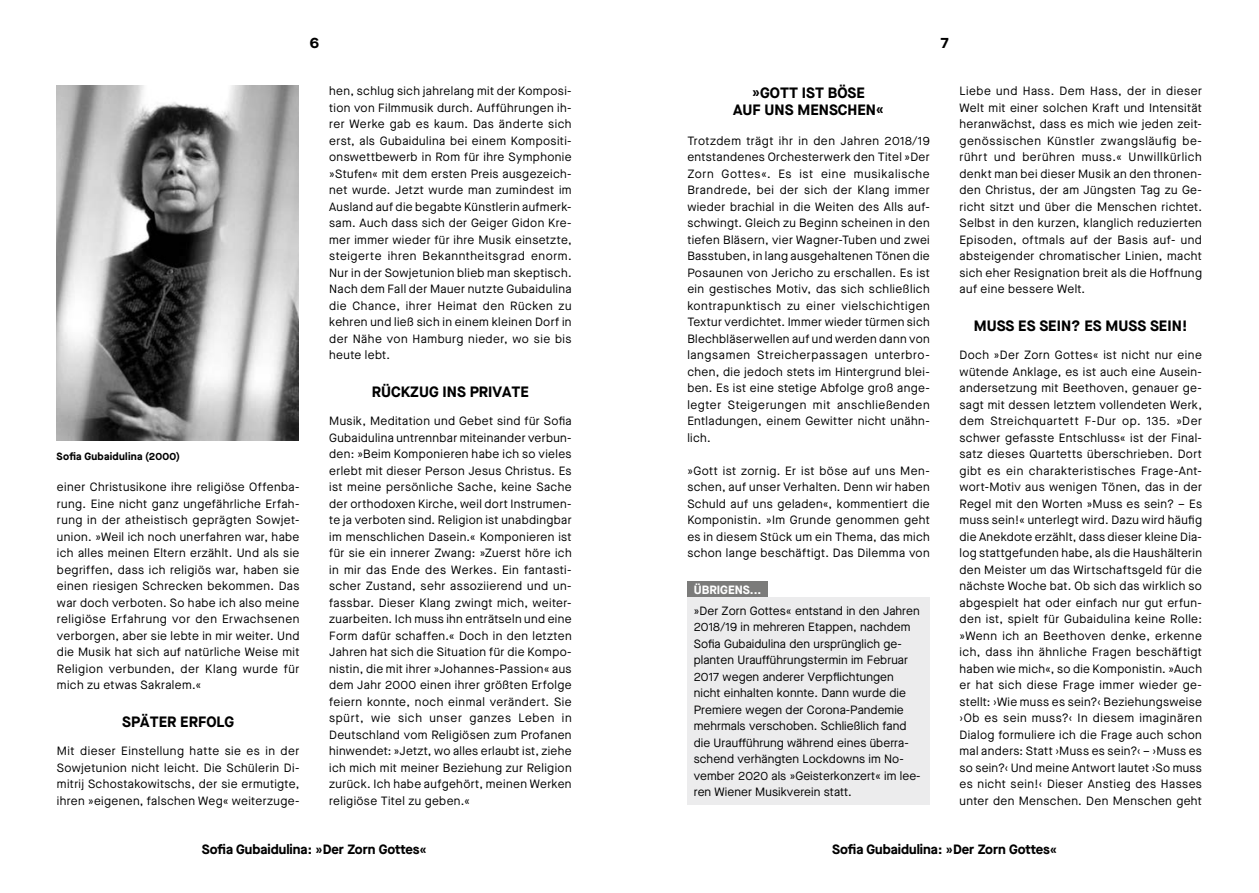
<style>
.page{position:relative;width:1259px;height:893px;background:#fff}
.page>*{position:absolute;margin:0;border:0;box-sizing:border-box;transform-origin:0 0}
.t1{font:700 15px/16.5px "Maison Neue";color:#000;text-align:center}
.t2{font:700 13.5px "Maison Neue";color:#000}
.t3{font:12px/16.5px "Maison Neue";letter-spacing:.015em;color:#000;text-align:justify}
.t4{font:700 12px "Maison Neue";color:#fff}
.t5{font:700 10.5px "Maison Neue";letter-spacing:.025em;color:#000}
</style>
<div class="page">
<img style="left:57px;top:85px;width:241px;height:356px">
<div style="left:687px;top:597px;width:242px;height:208px;background:#ececed"></div>
<div style="left:687px;top:581px;width:81px;height:16px;background:#7b7b7a"></div>
<p class="t1" style="left:310px;top:34px;width:11px">6</p>
<p class="t1" style="left:940px;top:34px;width:9px">7</p>
<p class="t5" style="left:57px;top:449px;width:125px">Sofia Gubaidulina (2000)</p>
<p class="t3" style="left:57px;top:479px;width:244px">einer Christusikone ihre religiöse Offenba&shy;rung. Eine nicht ganz ungefährliche Erfah&shy;rung in der atheistisch geprägten Sowjet&shy;union. »Weil ich noch unerfahren war, habe ich alles meinen Eltern erzählt. Und als sie begriffen, dass ich religiös war, haben sie einen riesigen Schrecken bekommen. Das war doch verboten. So habe ich also meine religiöse Erfahrung vor den Erwachsenen verborgen, aber sie lebte in mir weiter. Und die Musik hat sich auf natürliche Weise mit Religion verbunden, der Klang wurde für mich zu etwas Sakralem.«</p>
<p class="t1" style="left:122px;top:713px;width:114px">SPÄTER ERFOLG</p>
<p class="t3" style="left:57px;top:743px;width:244px">Mit dieser Einstellung hatte sie es in der Sowjetunion nicht leicht. Die Schülerin Di&shy;mitrij Schostakowitschs, der sie ermutigte, ihren »eigenen, falschen Weg« weiterzuge-</p>
<p class="t3" style="left:329px;top:83px;width:244px">hen, schlug sich jahrelang mit der Komposi&shy;tion von Filmmusik durch. Aufführungen ih&shy;rer Werke gab es kaum. Das änderte sich erst, als Gubaidulina bei einem Kompositi&shy;onswettbewerb in Rom für ihre Symphonie »Stufen« mit dem ersten Preis ausgezeich&shy;net wurde. Jetzt wurde man zumindest im Ausland auf die begabte Künstlerin aufmerk&shy;sam. Auch dass sich der Geiger Gidon Kre&shy;mer immer wieder für ihre Musik einsetzte, steigerte ihren Bekanntheitsgrad enorm.<br>Nur in der Sowjetunion blieb man skeptisch.<br>Nach dem Fall der Mauer nutzte Gubaidulina die Chance, ihrer Heimat den Rücken zu kehren und ließ sich in einem kleinen Dorf in der Nähe von Hamburg nieder, wo sie bis heute lebt.</p>
<p class="t1" style="left:372px;top:383px;width:159px">RÜCKZUG INS PRIVATE</p>
<p class="t3" style="left:329px;top:413px;width:244px">Musik, Meditation und Gebet sind für Sofia Gubaidulina untrennbar miteinander verbun&shy;den: »Beim Komponieren habe ich so vieles erlebt mit dieser Person Jesus Christus. Es ist meine persönliche Sache, keine Sache der orthodoxen Kirche, weil dort Instrumen&shy;te ja verboten sind. Religion ist unabdingbar im menschlichen Dasein.« Komponieren ist für sie ein innerer Zwang: »Zuerst höre ich in mir das Ende des Werkes. Ein fantasti&shy;scher Zustand, sehr assoziierend und un&shy;fassbar. Dieser Klang zwingt mich, weiter&shy;zuarbeiten. Ich muss ihn enträtseln und eine Form dafür schaffen.« Doch in den letzten Jahren hat sich die Situation für die Kompo&shy;nistin, die mit ihrer »Johannes-Passion« aus dem Jahr 2000 einen ihrer größten Erfolge feiern konnte, noch einmal verändert. Sie spürt, wie sich unser ganzes Leben in Deutschland vom Religiösen zum Profanen hinwendet: »Jetzt, wo alles erlaubt ist, ziehe ich mich mit meiner Beziehung zur Religion zurück. Ich habe aufgehört, meinen Werken religiöse Titel zu geben.«</p>
<p class="t1" style="left:733px;top:84px;width:152px">»GOTT IST BÖSE<br>AUF UNS MENSCHEN«</p>
<p class="t3" style="left:687px;top:132px;width:244px">Trotzdem trägt ihr in den Jahren 2018/19 entstandenes Orchesterwerk den Titel »Der Zorn Gottes«. Es ist eine musikalische Brandrede, bei der sich der Klang immer wieder brachial in die Weiten des Alls auf&shy;schwingt. Gleich zu Beginn scheinen in den tiefen Bläsern, vier Wagner-Tuben und zwei Basstuben, in lang ausgehaltenen Tönen die Posaunen von Jericho zu erschallen. Es ist ein gestisches Motiv, das sich schließlich kontrapunktisch zu einer vielschichtigen Textur verdichtet. Immer wieder türmen sich Blechbläserwellen auf und werden dann von langsamen Streicherpassagen unterbro&shy;chen, die jedoch stets im Hintergrund blei&shy;ben. Es ist eine stetige Abfolge groß ange&shy;legter Steigerungen mit anschließenden Entladungen, einem Gewitter nicht unähn&shy;lich.</p>
<p class="t3" style="left:687px;top:462px;width:244px">»Gott ist zornig. Er ist böse auf uns Men&shy;schen, auf unser Verhalten. Denn wir haben Schuld auf uns geladen«, kommentiert die Komponistin. »Im Grunde genommen geht es in diesem Stück um ein Thema, das mich schon lange beschäftigt. Das Dilemma von</p>
<p class="t4" style="left:693px;top:581px;width:69px">ÜBRIGENS...</p>
<p class="t3" style="left:693px;top:602px;width:228px;text-align:left">»Der Zorn Gottes« entstand in den Jahren 2018/19 in mehreren Etappen, nachdem Sofia Gubaidulina den ursprünglich ge&shy;planten Uraufführungstermin im Februar 2017 wegen anderer Verpflichtungen nicht einhalten konnte. Dann wurde die Premiere wegen der Corona-Pandemie mehrmals verschoben. Schließlich fand die Uraufführung während eines überra&shy;schend verhängten Lockdowns im No&shy;vember 2020 als »Geisterkonzert« im lee&shy;ren Wiener Musikverein statt.</p>
<p class="t3" style="left:959px;top:83px;width:244px">Liebe und Hass. Dem Hass, der in dieser Welt mit einer solchen Kraft und Intensität heranwächst, dass es mich wie jeden zeit&shy;genössischen Künstler zwangsläufig be&shy;rührt und berühren muss.« Unwillkürlich denkt man bei dieser Musik an den thronen&shy;den Christus, der am Jüngsten Tag zu Ge&shy;richt sitzt und über die Menschen richtet.<br>Selbst in den kurzen, klanglich reduzierten Episoden, oftmals auf der Basis auf- und absteigender chromatischer Linien, macht sich eher Resignation breit als die Hoffnung auf eine bessere Welt.</p>
<p class="t1" style="left:973px;top:317px;width:215px">MUSS ES SEIN? ES MUSS SEIN!</p>
<p class="t3" style="left:959px;top:347px;width:244px">Doch »Der Zorn Gottes« ist nicht nur eine wütende Anklage, es ist auch eine Ausein&shy;andersetzung mit Beethoven, genauer ge&shy;sagt mit dessen letztem vollendeten Werk, dem Streichquartett F-Dur op. 135. »Der schwer gefasste Entschluss« ist der Final&shy;satz dieses Quartetts überschrieben. Dort gibt es ein charakteristisches Frage-Ant&shy;wort-Motiv aus wenigen Tönen, das in der Regel mit den Worten »Muss es sein? – Es muss sein!« unterlegt wird. Dazu wird häufig die Anekdote erzählt, dass dieser kleine Dia&shy;log stattgefunden habe, als die Haushälterin den Meister um das Wirtschaftsgeld für die nächste Woche bat. Ob sich das wirklich so abgespielt hat oder einfach nur gut erfun&shy;den ist, spielt für Gubaidulina keine Rolle: »Wenn ich an Beethoven denke, erkenne ich, dass ihn ähnliche Fragen beschäftigt haben wie mich«, so die Komponistin. »Auch er hat sich diese Frage immer wieder ge&shy;stellt: ›Wie muss es sein?‹ Beziehungsweise ›Ob es sein muss?‹ In diesem imaginären Dialog formuliere ich die Frage auch schon mal anders: Statt ›Muss es sein?‹ – ›Muss es so sein?‹ Und meine Antwort lautet ›So muss es nicht sein!‹ Dieser Anstieg des Hasses unter den Menschen. Den Menschen geht</p>
<p class="t2" style="left:202px;top:840px;width:226px">Sofia Gubaidulina: »Der Zorn Gottes«</p>
<p class="t2" style="left:832px;top:840px;width:226px">Sofia Gubaidulina: »Der Zorn Gottes«</p>
</div>
